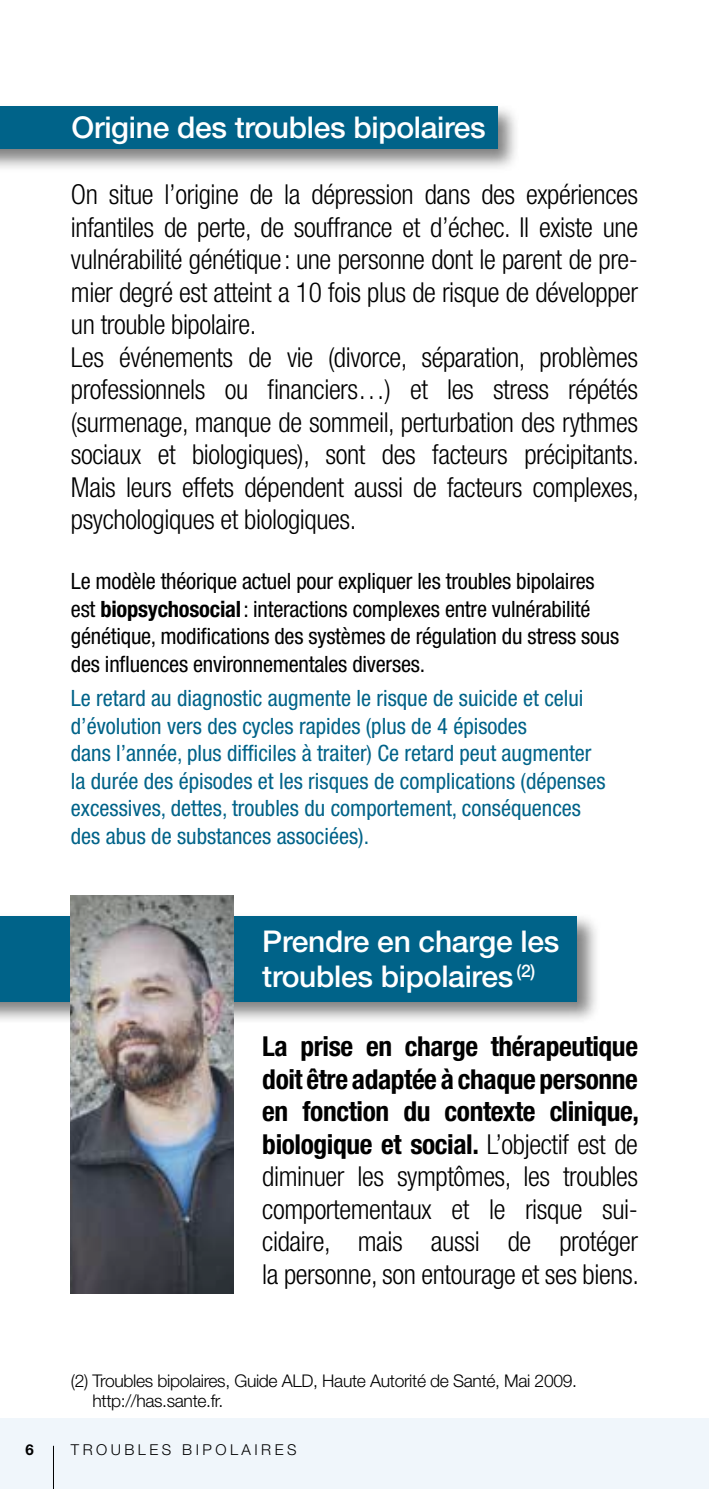
<style>
.page{position:relative;width:709px;height:1489px;background:#fff}
.page>*{position:absolute;margin:0;border:0;box-sizing:border-box;transform-origin:0 0}
.t1{font:500 30px/35px "Helvetica Neue LT Pro";letter-spacing:-.01em;color:#fff}
.t2{font:300 condensed 27.5px/32.5px "Helvetica Neue LT Pro";letter-spacing:-.015em;color:#000;text-align:justify}
.t3{font:condensed 22.5px/27.5px "Helvetica Neue LT Pro";color:#006389}
.t4{font:condensed 22.5px/27.5px "Helvetica Neue LT Pro";letter-spacing:-.01em;color:#000}
.t5{font:300 17.5px/20px "Helvetica Neue LT Pro";letter-spacing:-.02em;color:#000}
.t6{font:300 15px "Helvetica Neue LT Pro";letter-spacing:.23em;color:#000}
.t7{font:700 15px "Helvetica Neue LT Pro";color:#000}
.s1{font-weight:700}
</style>
<div class="page">
<div style="left:0;top:1417px;width:709px;height:71px;background:#f0f6fb"></div>
<div style="left:0;top:912px;width:601px;height:112px;background:#000;opacity:.5"></div>
<div style="left:0;top:916px;width:577px;height:85px;background:#006389"></div>
<img style="left:71px;top:895px;width:163px;height:398px">
<div style="left:0;top:103px;width:520px;height:70px;background:#000;opacity:.5"></div>
<div style="left:0;top:106px;width:497px;height:43px;background:#006389"></div>
<hr style="left:53px;top:1445px;width:1px;height:43px;background:#000">
<p class="t1" style="left:72px;top:110px;width:416px">Origine des troubles bipolaires</p>
<p class="t2" style="left:71px;top:178px;width:569px;text-align:left">On situe l’origine de la dépression dans des expériences infantiles de perte, de souffrance et d’échec. Il existe une vulnérabilité génétique: une personne dont le parent de pre&shy;mier degré est atteint a 10 fois plus de risque de développer un trouble bipolaire.<br>Les événements de vie (divorce, séparation, problèmes professionnels ou financiers…) et les stress répétés (surmenage, manque de sommeil, perturbation des rythmes sociaux et biologiques), sont des facteurs précipitants.<br>Mais leurs effets dépendent aussi de facteurs complexes, psychologiques et biologiques.</p>
<p class="t4" style="left:71px;top:567px;width:550px">Le modèle théorique actuel pour expliquer les troubles bipolaires est <span class="s1">biopsychosocial</span>: interactions complexes entre vulnérabilité génétique, modifications des systèmes de régulation du stress sous des influences environnementales diverses.</p>
<p class="t3" style="left:71px;top:684px;width:536px">Le retard au diagnostic augmente le risque de suicide et celui d’évolution vers des cycles rapides (plus de 4 épisodes<br>dans l’année, plus difficiles à traiter) Ce retard peut augmenter la durée des épisodes et les risques de complications (dépenses excessives, dettes, troubles du comportement, conséquences des abus de substances associées).</p>
<p class="t1" style="left:262px;top:923px;width:298px">Prendre en charge les troubles bipolaires <sup>(2)</sup></p>
<p class="t2" style="left:262px;top:1030px;width:378px"><span class="s1">La prise en charge thérapeutique doit être adaptée à chaque personne en fonction du contexte clinique, biologique et social.</span> L’objectif est de diminuer les symptômes, les troubles comportementaux et le risque sui&shy;cidaire, mais aussi de protéger la personne, son entourage et ses biens.</p>
<p class="t5" style="left:92px;top:1370px;width:486px;text-indent:-22px">(2) Troubles bipolaires, Guide ALD, Haute Autorité de Santé, Mai 2009. http://has.sante.fr.</p>
<p class="t7" style="left:26px;top:1440px;width:10px">6</p>
<p class="t6" style="left:71px;top:1439px;width:227px">TROUBLES BIPOLAIRES</p>
</div>
